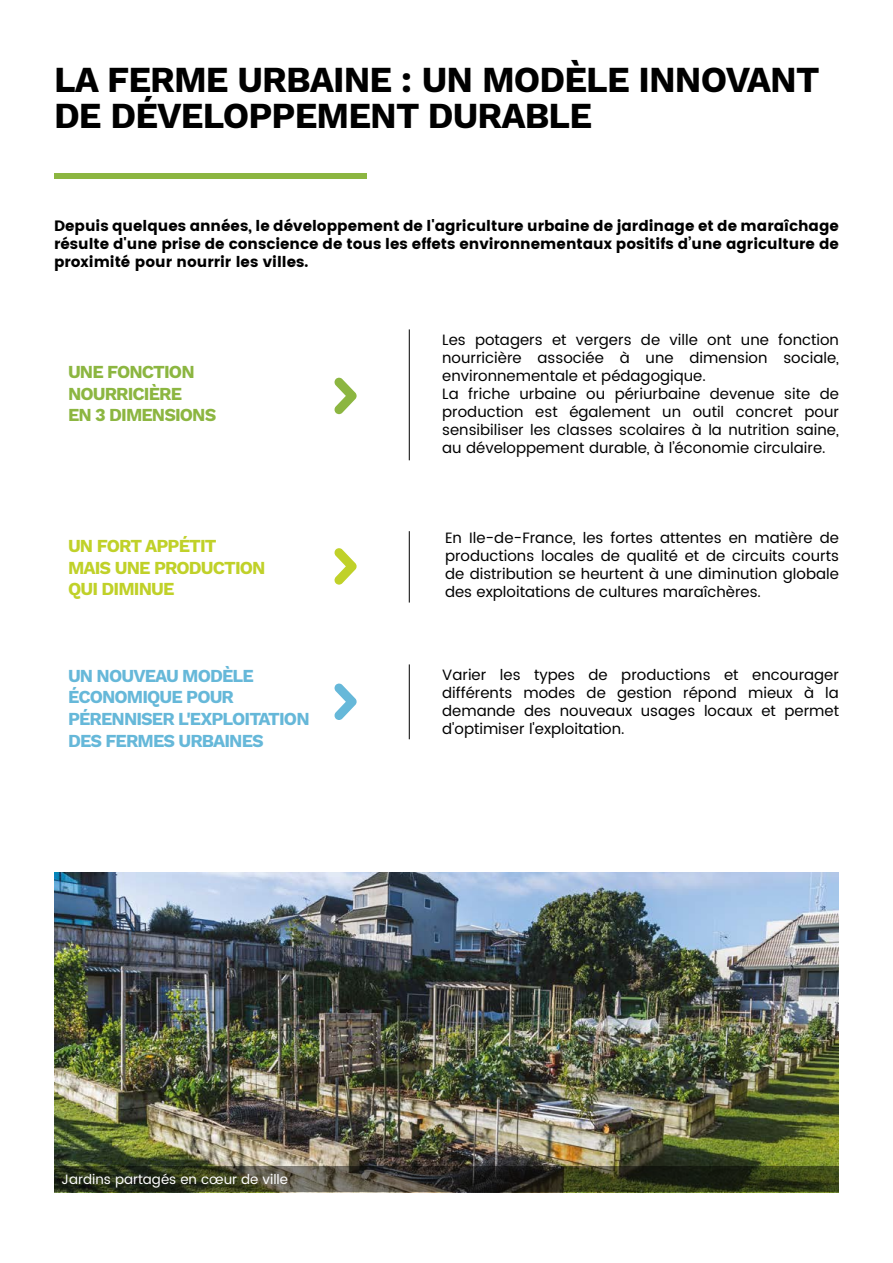
<style>
.page{position:relative;width:893px;height:1263px;background:#fff}
.page>*{position:absolute;margin:0;border:0;box-sizing:border-box;transform-origin:0 0}
.t1{font:700 36px/36px "Work Sans";letter-spacing:-.025em;color:#000}
.t2{font:700 18px/21.6px "Work Sans";letter-spacing:-.05em;color:#66b8d9}
.t3{font:700 18px/21.6px "Work Sans";letter-spacing:-.05em;color:#c0d129}
.t4{font:700 18px/21.6px "Work Sans";letter-spacing:-.05em;color:#8cb641}
.t5{font:15px/18px "Poppins";color:#000;text-align:justify}
.t6{font:15px/18px "Poppins";color:#000;text-align:justify}
.t7{font:13.5px "Poppins";color:#fff}
</style>
<div class="page">
<div style="left:54px;top:173px;width:312px;height:6px;background:#8cb641"></div>
<svg style="left:334px;top:377px;width:23px;height:37px"></svg>
<svg style="left:334px;top:548px;width:23px;height:37px"></svg>
<svg style="left:334px;top:683px;width:23px;height:37px"></svg>
<hr style="left:409px;top:329px;width:1px;height:131px;background:#000">
<hr style="left:409px;top:531px;width:1px;height:71px;background:#000">
<hr style="left:409px;top:664px;width:1px;height:75px;background:#000">
<img style="left:54px;top:873px;width:785px;height:293px">
<svg style="left:54px;top:1166px;width:785px;height:26px;background:#343723"></svg>
<h1 class="t1" style="left:54px;top:64px;width:767px">LA FERME URBAINE : UN MODÈLE INNOVANT<br>DE DÉVELOPPEMENT DURABLE</h1>
<p class="t6" style="left:54px;top:217px;width:786px">Depuis quelques années, le développement de l'agriculture urbaine de jardinage et de maraîchage résulte d'une prise de conscience de tous les effets environnementaux positifs d’une agriculture de proximité pour nourrir les villes.</p>
<p class="t4" style="left:68px;top:362px;width:150px">UNE FONCTION<br>NOURRICIÈRE<br>EN 3 DIMENSIONS</p>
<p class="t3" style="left:68px;top:536px;width:199px">UN FORT APPÉTIT<br>MAIS UNE PRODUCTION<br>QUI DIMINUE</p>
<p class="t2" style="left:68px;top:666px;width:243px">UN NOUVEAU MODÈLE<br>ÉCONOMIQUE POUR<br>PÉRENNISER L'EXPLOITATION<br>DES FERMES URBAINES</p>
<p class="t5" style="left:442px;top:331px;width:398px;text-align:left">Les potagers et vergers de ville ont une fonction nourricière associée à une dimension sociale, environnementale et pédagogique.<br>La friche urbaine ou périurbaine devenue site de production est également un outil concret pour sensibiliser les classes scolaires à la nutrition saine, au développement durable, à l’économie circulaire.</p>
<p class="t5" style="left:445px;top:530px;width:395px">En Ile-de-France, les fortes attentes en matière de productions locales de qualité et de circuits courts de distribution se heurtent à une diminution globale des exploitations de cultures maraîchères.</p>
<p class="t5" style="left:442px;top:666px;width:398px">Varier les types de productions et encourager différents modes de gestion répond mieux à la demande des nouveaux usages locaux et permet d'optimiser l'exploitation.</p>
<p class="t7" style="left:62px;top:1169px;width:228px">Jardins partagés en cœur de ville</p>
</div>
